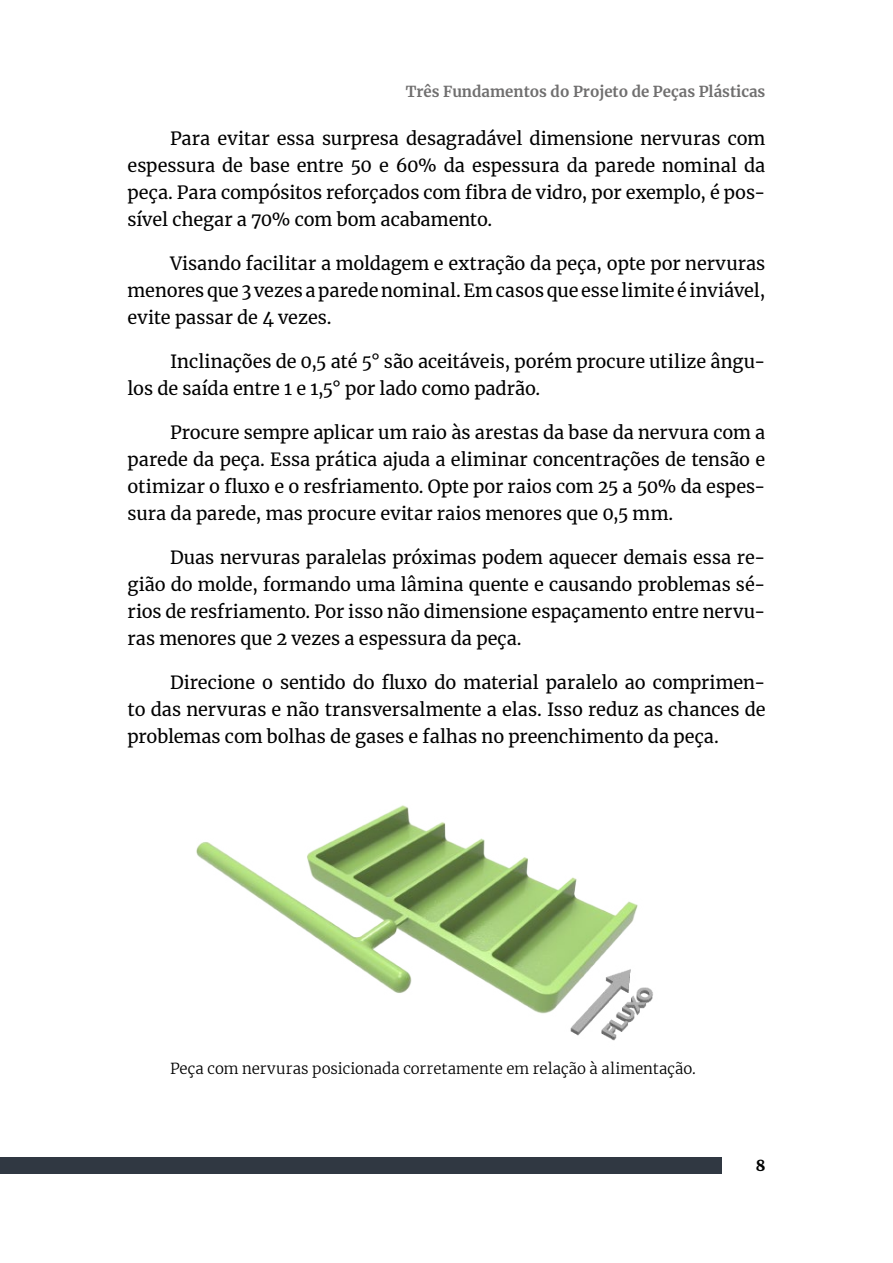
<style>
.page{position:relative;width:893px;height:1263px;background:#fff}
.page>*{position:absolute;margin:0;border:0;box-sizing:border-box;transform-origin:0 0}
.t1{font:18px/27px "Merriweather";letter-spacing:-.005em;color:#000;text-align:justify}
.t2{font:300 15px "Merriweather";color:#000}
.t3{font:700 15px "Merriweather";color:#706f6f}
.t4{font:900 15px "Merriweather";color:#010202}
</style>
<div class="page">
<div style="left:0;top:1157px;width:722px;height:17px;background:#303842"></div>
<img style="left:196px;top:805px;width:457px;height:236px">
<p class="t3" style="left:406px;top:81px;width:361px">Três Fundamentos do Projeto de Peças Plásticas</p>
<p class="t1" style="left:128px;top:125px;width:639px;text-indent:43px">Para evitar essa surpresa desagradável dimensione nervuras com espessura de base entre 50 e 60% da espessura da parede nominal da peça. Para compósitos reforçados com fibra de vidro, por exemplo, é pos&shy;sível chegar a 70% com bom acabamento.</p>
<p class="t1" style="left:128px;top:250px;width:639px;text-indent:43px">Visando facilitar a moldagem e extração da peça, opte por nervuras menores que 3 vezes a parede nominal. Em casos que esse limite é inviável, evite passar de 4 vezes.</p>
<p class="t1" style="left:128px;top:348px;width:639px;text-indent:43px">Inclinações de 0,5 até 5° são aceitáveis, porém procure utilize ângu&shy;los de saída entre 1 e 1,5° por lado como padrão.</p>
<p class="t1" style="left:128px;top:419px;width:639px;text-indent:43px">Procure sempre aplicar um raio às arestas da base da nervura com a parede da peça. Essa prática ajuda a eliminar concentrações de tensão e otimizar o fluxo e o resfriamento. Opte por raios com 25 a 50% da espes&shy;sura da parede, mas procure evitar raios menores que 0,5 mm.</p>
<p class="t1" style="left:128px;top:544px;width:639px;text-indent:43px">Duas nervuras paralelas próximas podem aquecer demais essa re&shy;gião do molde, formando uma lâmina quente e causando problemas sé&shy;rios de resfriamento. Por isso não dimensione espaçamento entre nervu&shy;ras menores que 2 vezes a espessura da peça.</p>
<p class="t1" style="left:128px;top:669px;width:639px;text-indent:43px">Direcione o sentido do fluxo do material paralelo ao comprimen&shy;to das nervuras e não transversalmente a elas. Isso reduz as chances de problemas com bolhas de gases e falhas no preenchimento da peça.</p>
<p class="t2" style="left:170px;top:1058px;width:527px">Peça com nervuras posicionada corretamente em relação à alimentação.</p>
<p class="t4" style="left:756px;top:1155px;width:11px">8</p>
</div>
